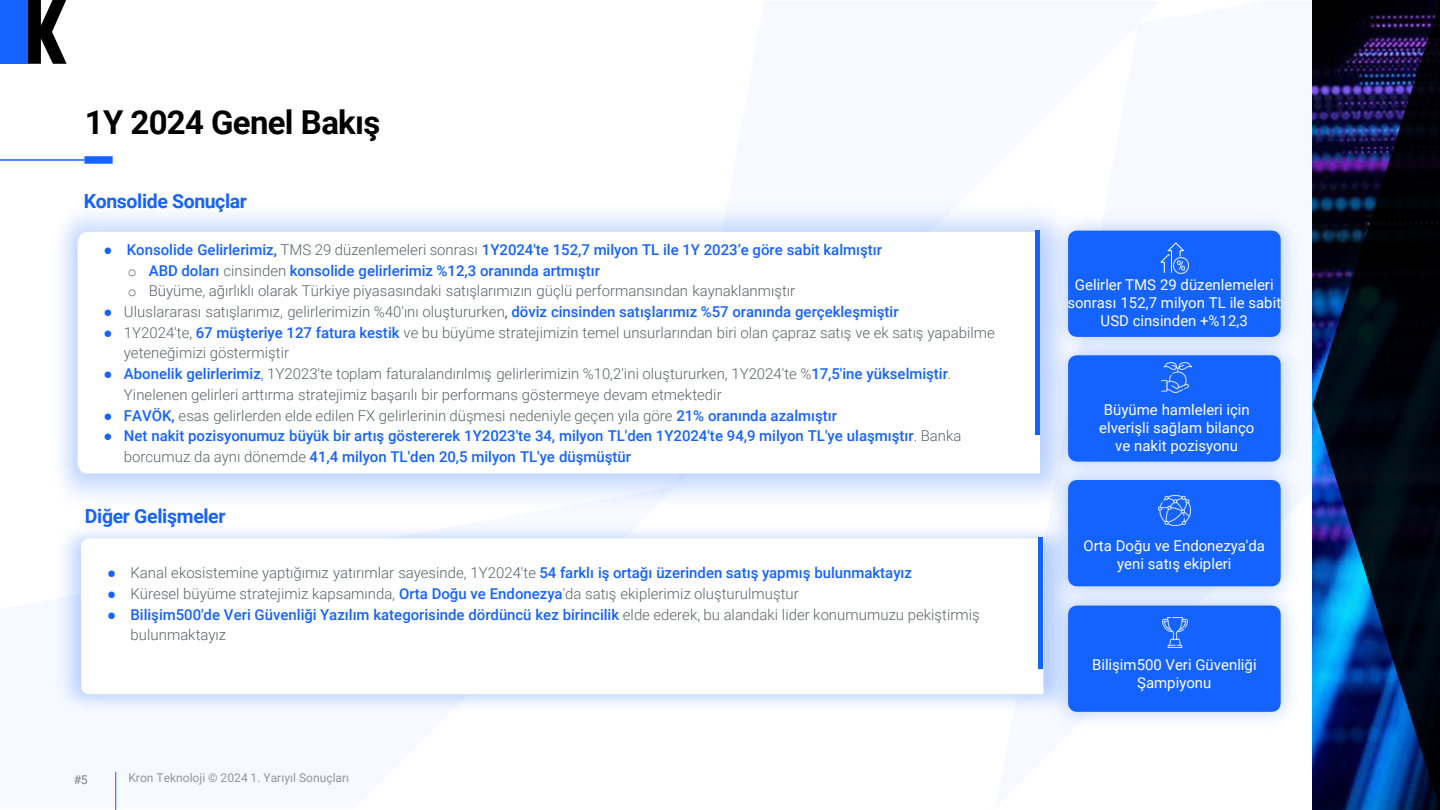
<style>
.page{position:relative;width:1440px;height:810px;background:#fff}
.page>*{position:absolute;margin:0;border:0;box-sizing:border-box;transform-origin:0 0}
.t1{font:700 33px "Roboto";letter-spacing:-.02em;color:#000}
.t2{font:700 19.5px "Roboto";letter-spacing:-.015em;color:#1563ff}
.t3{font:300 15px/20.7px "Roboto";color:#5d6268}
.t4{font:500 15px/20.7px "Roboto";color:#1563ff}
.t5{font:15px/18px "Roboto";color:#fff;text-align:center}
.t6{font:12px "Roboto";color:#929699}
.t7{font:12px "Roboto";color:#7f7f7f}
.s1{font-family:"Calibri";font-weight:400}
.s2{font-weight:300;color:#5d6268}
.s3{font-family:"Courier New";font-weight:400;color:#5d6268}
.s4{font-family:"Calibri";font-weight:400;color:#1563ff}
.s5{color:#000}
.s6{font-weight:500;color:#1563ff}
.s7{color:#1563ff}
</style>
<div class="page">
<img style="left:60px;top:203px;width:985px;height:304px">
<svg style="left:78px;top:232px;width:962px;height:241px"></svg>
<div style="left:1035px;top:231px;width:5px;height:204px;background:#1563ff"></div>
<svg style="left:27px;top:0;width:40px;height:64px"></svg>
<div style="left:0;top:0;width:27px;height:64px;background:#1563ff"></div>
<div style="left:84px;top:156px;width:29px;height:8px;background:#1563ff"></div>
<hr style="left:0;top:159px;width:84px;height:2px;background:#1563ff">
<img style="left:1313px;top:0;width:127px;height:810px">
<hr style="left:115px;top:772px;width:1px;height:38px;background:#1563ff">
<img style="left:56px;top:524px;width:989px;height:188px">
<svg style="left:81px;top:538px;width:962px;height:156px"></svg>
<hr style="left:1039px;top:538px;width:4px;height:131px;background:#1563ff">
<div style="left:1068px;top:360px;width:213px;height:96px;background:#1563ff"></div>
<img style="left:1161px;top:362px;width:31px;height:31px">
<img style="left:1045px;top:213px;width:259px;height:147px">
<div style="left:1068px;top:231px;width:213px;height:106px;background:#1563ff"></div>
<img style="left:1173px;top:258px;width:15px;height:15px">
<img style="left:1045px;top:456px;width:259px;height:126px">
<div style="left:1068px;top:480px;width:213px;height:102px;background:#1563ff"></div>
<img style="left:1158px;top:495px;width:32px;height:31px">
<img style="left:1045px;top:582px;width:246px;height:145px">
<div style="left:1068px;top:606px;width:213px;height:106px;background:#1563ff"></div>
<img style="left:1162px;top:617px;width:26px;height:31px">
<h1 class="t1" style="left:85px;top:99px;width:297px">1Y 2024 Genel Bakış</h1>
<h2 class="t2" style="left:84px;top:188px;width:165px">Konsolide Sonuçlar</h2>
<p class="t4" style="left:128px;top:239px;width:756px;text-indent:-24px"><span class="s1">●</span> Konsolide Gelirlerimiz, <span class="s2">TMS 29 düzenlemeleri sonrası</span> 1Y2024'te 152,7 milyon TL ile 1Y 2023’e göre sabit kalmıştır <span class="s3">o</span> ABD doları <span class="s2">cinsinden</span> konsolide gelirlerimiz %12,3 oranında artmıştır<br><span class="s3">o</span> <span class="s2">Büyüme, ağırlıklı olarak Türkiye piyasasındaki satışlarımızın güçlü performansından kaynaklanmıştır</span></p>
<p class="t3" style="left:104px;top:301px;width:797px"><span class="s4">●</span> Uluslararası satışlarımız, gelirlerimizin %40'ını oluştururken<span class="s5">,</span> <span class="s6">döviz cinsinden satışlarımız %57 oranında gerçekleşmiştir</span></p>
<p class="t3" style="left:124px;top:321px;width:873px;text-indent:-20px"><span class="s4">●</span> 1Y2024'te, <span class="s6">67 müşteriye 127 fatura kestik</span> ve bu büyüme stratejimizin temel unsurlarından biri olan çapraz satış ve ek satış yapabilme yeteneğimizi göstermiştir</p>
<p class="t3" style="left:124px;top:363px;width:829px;text-indent:-20px"><span class="s4">●</span> <span class="s6">Abonelik gelirlerimiz</span><span class="s7">,</span> 1Y2023'te toplam faturalandırılmış gelirlerimizin %10,2'ini oluştururken, 1Y2024'te %<span class="s6">17,5'ine yükselmiştir</span>.<br>Yinelenen gelirleri arttırma stratejimiz başarılı bir performans göstermeye devam etmektedir</p>
<p class="t3" style="left:104px;top:404px;width:735px"><span class="s4">●</span> <span class="s6">FAVÖK,</span> esas gelirlerden elde edilen FX gelirlerinin düşmesi nedeniyle geçen yıla göre <span class="s6">21% oranında azalmıştır</span></p>
<p class="t4" style="left:124px;top:425px;width:839px;text-indent:-20px"><span class="s1">●</span> Net nakit pozisyonumuz büyük bir artış göstererek 1Y2023'te 34, milyon TL'den 1Y2024'te 94,9 milyon TL'ye ulaşmıştır<span class="s2">. Banka borcumuz da aynı dönemde</span> 41,4 milyon TL'den 20,5 milyon TL'ye düşmüştür</p>
<h2 class="t2" style="left:85px;top:502px;width:142px">Diğer Gelişmeler</h2>
<p class="t3" style="left:107px;top:562px;width:806px"><span class="s4">●</span> Kanal ekosistemine yaptığımız yatırımlar sayesinde, 1Y2024'te <span class="s6">54 farklı iş ortağı üzerinden satış yapmış bulunmaktayız</span></p>
<p class="t3" style="left:107px;top:583px;width:693px"><span class="s4">●</span> Küresel büyüme stratejimiz kapsamında, <span class="s6">Orta Doğu ve Endonezya</span>'da satış ekiplerimiz oluşturulmuştur</p>
<p class="t4" style="left:131px;top:604px;width:851px;text-indent:-23px"><span class="s1">●</span> Bilişim500'de Veri Güvenliği Yazılım kategorisinde dördüncü kez birincilik <span class="s2">elde ederek, bu alandaki lider konumumuzu pekiştirmiş bulunmaktayız</span></p>
<p class="t7" style="left:74px;top:772px;width:15px">#5</p>
<p class="t6" style="left:128px;top:769px;width:222px">Kron Teknoloji © 2024 1. Yarıyıl Sonuçları</p>
<p class="t5" style="left:1067px;top:275px;width:215px">Gelirler TMS 29 düzenlemeleri sonrası 152,7 milyon TL ile sabit<br>USD cinsinden +%12,3</p>
<p class="t5" style="left:1099px;top:400px;width:157px">Büyüme hamleleri için elverişli sağlam bilanço ve nakit pozisyonu</p>
<p class="t5" style="left:1084px;top:536px;width:183px">Orta Doğu ve Endonezya'da yeni satış ekipleri</p>
<p class="t5" style="left:1092px;top:656px;width:166px">Bilişim500 Veri Güvenliği<br>Şampiyonu</p>
</div>
